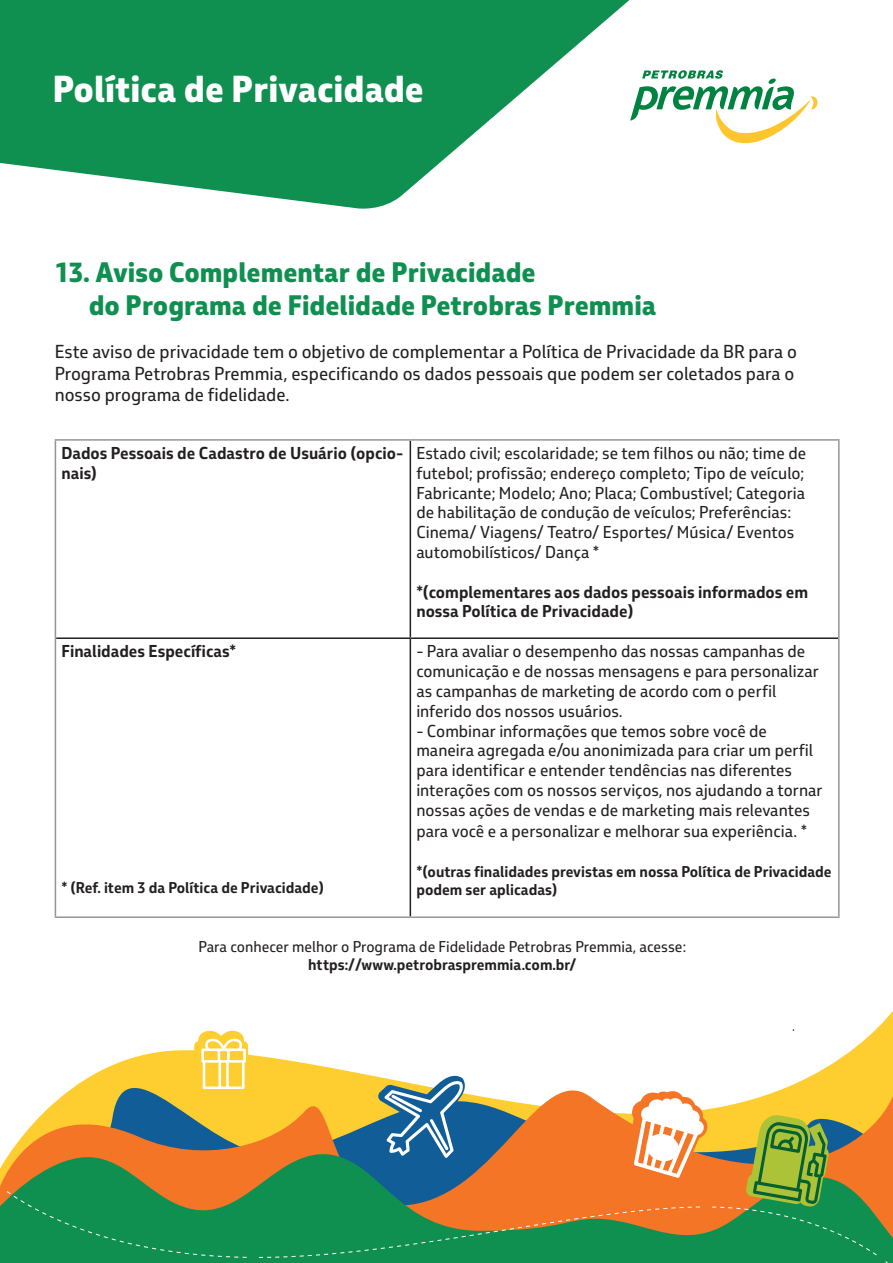
<style>
.page{position:relative;width:893px;height:1263px;background:#fff}
.page>*{position:absolute;margin:0;border:0;box-sizing:border-box;transform-origin:0 0}
.t1{font:800 36px "Petrobras Sans";color:#fff}
.t2{font:800 27px "Petrobras Sans";color:#0f8f50}
.t3{font:18px/21.6px "Petrobras Sans";color:#231f20}
.t4{font:16.5px/19.8px "Petrobras Sans";color:#231f20}
.t5{font:700 16.5px/19.8px "Petrobras Sans";color:#231f20}
.t6{font:700 15px/18px "Petrobras Sans";color:#231f20}
.t7{font:15px "Petrobras Sans";color:#231f20}
</style>
<div class="page">
<svg style="left:123px;top:1034px;width:770px;height:27px"></svg>
<svg style="left:14px;top:1061px;width:879px;height:86px"></svg>
<svg style="left:0;top:1147px;width:893px;height:116px;background:#83833c"></svg>
<svg style="left:7px;top:1191px;width:240px;height:67px;background:#228d4e"></svg>
<svg style="left:194px;top:1030px;width:54px;height:61px"></svg>
<svg style="left:259px;top:1075px;width:618px;height:183px;background:#96985a"></svg>
<svg style="left:0;top:0;width:630px;height:209px;fill:#0f8f50"></svg>
<svg style="left:630px;top:70px;width:188px;height:74px"></svg>
<hr style="left:410px;top:441px;width:1px;height:196px;background:#231f20">
<hr style="left:56px;top:637px;width:354px;height:2px;background:#231f20">
<hr style="left:410px;top:637px;width:428px;height:2px;background:#231f20">
<hr style="left:410px;top:639px;width:1px;height:277px;background:#231f20">
<hr style="left:55px;top:439px;width:355px;height:2px;background:#939598">
<hr style="left:55px;top:441px;width:1px;height:197px;background:#939598">
<hr style="left:410px;top:439px;width:430px;height:2px;background:#939598">
<hr style="left:838px;top:441px;width:2px;height:197px;background:#939598">
<hr style="left:55px;top:638px;width:1px;height:278px;background:#939598">
<hr style="left:838px;top:638px;width:2px;height:278px;background:#939598">
<hr style="left:55px;top:916px;width:355px;height:2px;background:#939598">
<hr style="left:410px;top:916px;width:430px;height:2px;background:#939598">
<h1 class="t1" style="left:53px;top:65px;width:372px">Política de Privacidade</h1>
<p class="t2" style="left:55px;top:254px;width:482px">13. Aviso Complementar de Privacidade</p>
<p class="t2" style="left:89px;top:286px;width:569px">do Programa de Fidelidade Petrobras Premmia</p>
<p class="t3" style="left:55px;top:340px;width:744px">Este aviso de privacidade tem o objetivo de complementar a Política de Privacidade da BR para o<br>Programa Petrobras Premmia, especificando os dados pessoais que podem ser coletados para o nosso programa de fidelidade.</p>
<p class="t5" style="left:61px;top:443px;width:343px">Dados Pessoais de Cadastro de Usuário (opcio&shy;nais)</p>
<p class="t4" style="left:416px;top:443px;width:391px">Estado civil; escolaridade; se tem filhos ou não; time de futebol; profissão; endereço completo; Tipo de veículo; Fabricante; Modelo; Ano; Placa; Combustível; Categoria de habilitação de condução de veículos; Preferências:<br>Cinema/ Viagens/ Teatro/ Esportes/ Música/ Eventos automobilísticos/ Dança *</p>
<p class="t5" style="left:416px;top:581px;width:393px">*(complementares aos dados pessoais informados em nossa Política de Privacidade)</p>
<p class="t5" style="left:61px;top:641px;width:176px">Finalidades Específicas*</p>
<p class="t4" style="left:416px;top:641px;width:404px">- Para avaliar o desempenho das nossas campanhas de comunicação e de nossas mensagens e para personalizar as campanhas de marketing de acordo com o perfil inferido dos nossos usuários.</p>
<p class="t4" style="left:416px;top:721px;width:408px">- Combinar informações que temos sobre você de maneira agregada e/ou anonimizada para criar um perfil para identificar e entender tendências nas diferentes interações com os nossos serviços, nos ajudando a tornar nossas ações de vendas e de marketing mais relevantes</p>
<p class="t4" style="left:416px;top:821px;width:392px">para você e a personalizar e melhorar sua experiência. *</p>
<p class="t6" style="left:416px;top:862px;width:417px">*(outras finalidades previstas em nossa Política de Privacidade podem ser aplicadas)</p>
<p class="t6" style="left:61px;top:878px;width:264px">* (Ref. item 3 da Política de Privacidade)</p>
<p class="t7" style="left:198px;top:937px;width:489px">Para conhecer melhor o Programa de Fidelidade Petrobras Premmia, acesse:</p>
<p class="t6" style="left:308px;top:955px;width:270px">https://www.petrobraspremmia.com.br/</p>
</div>
